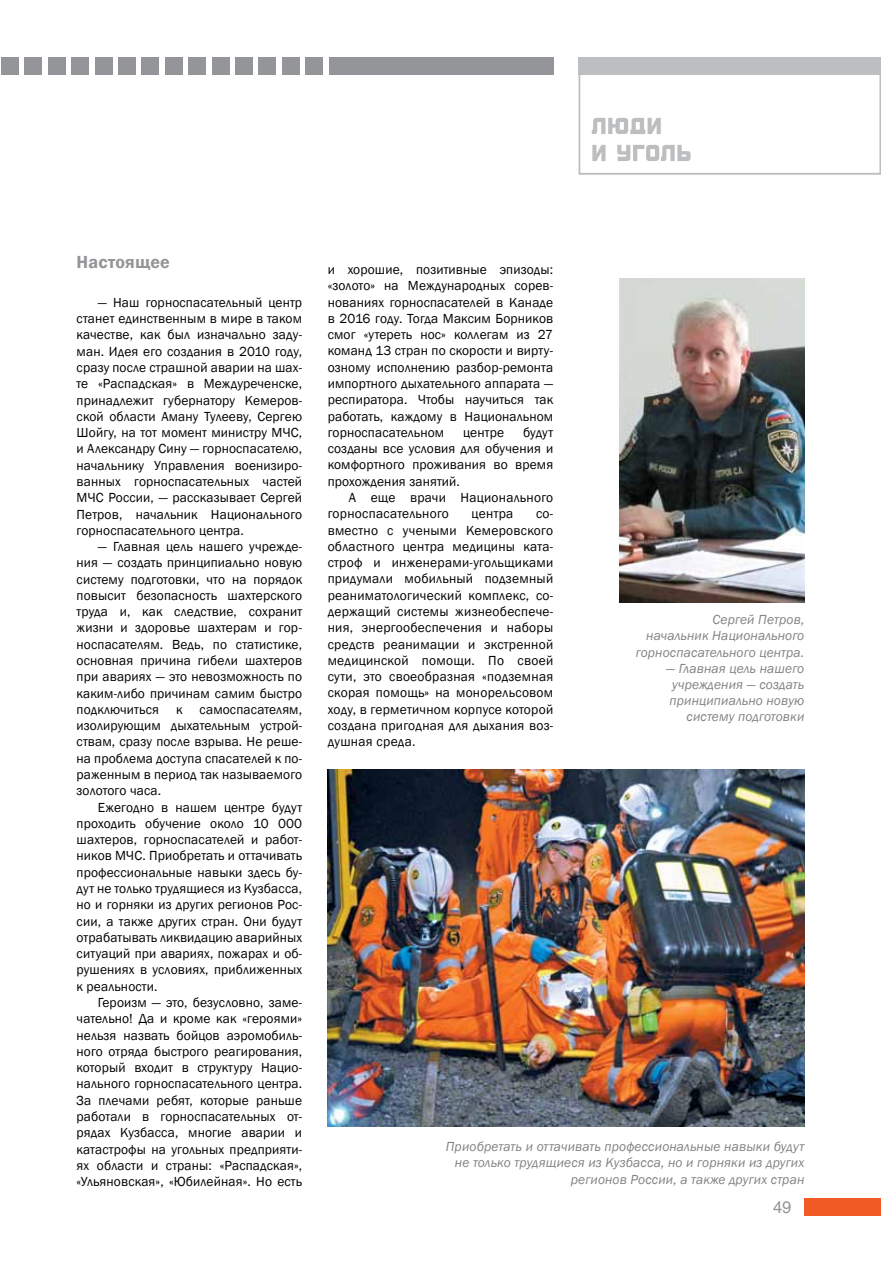
<style>
.page{position:relative;width:881px;height:1263px;background:#fff}
.page>*{position:absolute;margin:0;border:0;box-sizing:border-box;transform-origin:0 0}
.t1{font:600 18px "Franklin Gothic";letter-spacing:.01em;color:#939598}
.t2{font:16.5px "Helios";color:#939598}
.t3{font:13.5px/16.4px "Franklin Gothic";letter-spacing:.01em;color:#000;text-align:justify}
.t4{font:italic 13.5px/16.2px "Franklin Gothic";letter-spacing:.01em;color:#808285;text-align:right}
</style>
<div class="page">
<div style="left:578px;top:57px;width:302px;height:117px;border:2px solid #bcbec0"></div>
<div style="left:329px;top:58px;width:224px;height:17px;background:#939598"></div>
<div style="left:1px;top:58px;width:17px;height:17px;background:#939598"></div>
<div style="left:578px;top:58px;width:302px;height:17px;background:#bcbec0"></div>
<svg style="left:592px;top:145px;width:98px;height:16px"></svg>
<svg style="left:591px;top:118px;width:69px;height:16px"></svg>
<div style="left:804px;top:1198px;width:76px;height:17px;background:#f15a22"></div>
<div style="left:25px;top:58px;width:17px;height:17px;background:#939598"></div>
<div style="left:48px;top:58px;width:17px;height:17px;background:#939598"></div>
<div style="left:72px;top:58px;width:17px;height:17px;background:#939598"></div>
<div style="left:95px;top:58px;width:17px;height:17px;background:#939598"></div>
<div style="left:118px;top:58px;width:17px;height:17px;background:#939598"></div>
<div style="left:142px;top:58px;width:17px;height:17px;background:#939598"></div>
<div style="left:165px;top:58px;width:17px;height:17px;background:#939598"></div>
<div style="left:188px;top:58px;width:17px;height:17px;background:#939598"></div>
<div style="left:212px;top:58px;width:17px;height:17px;background:#939598"></div>
<div style="left:235px;top:58px;width:17px;height:17px;background:#939598"></div>
<div style="left:259px;top:58px;width:17px;height:17px;background:#939598"></div>
<div style="left:282px;top:58px;width:17px;height:17px;background:#939598"></div>
<div style="left:305px;top:58px;width:17px;height:17px;background:#939598"></div>
<img style="left:327px;top:769px;width:477px;height:358px">
<img style="left:619px;top:278px;width:185px;height:325px">
<h1 class="t1" style="left:77px;top:251px;width:95px">Настоящее</h1>
<p class="t3" style="left:77px;top:294px;width:227px;text-indent:21px">— Наш горноспасательный центр станет единственным в мире в таком качестве, как был изначально заду&shy;ман. Идея его создания в 2010 году, сразу после страшной аварии на шах&shy;те «Распадская» в Междуреченске, принадлежит губернатору Кемеров&shy;ской области Аману Тулееву, Сергею Шойгу, на тот момент министру МЧС, и Александру Сину — горноспасателю, начальнику Управления военизиро&shy;ванных горноспасательных частей МЧС России, — рассказывает Сергей Петров, начальник Национального горноспасательного центра.</p>
<p class="t3" style="left:77px;top:539px;width:227px;text-indent:21px">— Главная цель нашего учрежде&shy;ния — создать принципиально новую систему подготовки, что на порядок повысит безопасность шахтерского труда и, как следствие, сохранит жизни и здоровье шахтерам и гор&shy;носпасателям. Ведь, по статистике, основная причина гибели шахтеров при авариях — это невозможность по каким-либо причинам самим быстро подключиться</p>
<p class="t3" style="left:77px;top:701px;width:227px;text-indent:123px">самоспасателям, изолирующим дыхательным устрой&shy;ствам, сразу после взрыва. Не реше&shy;на проблема доступа спасателей к по&shy;раженным в период так называемого золотого часа.</p>
<p class="t3" style="left:77px;top:799px;width:227px;text-indent:21px">Ежегодно в нашем центре будут проходить обучение около 10 000 шахтеров, горноспасателей и работ&shy;ников МЧС. Приобретать и оттачивать профессиональные навыки здесь бу&shy;дут не только трудящиеся из Кузбасса, но и горняки из других регионов Рос&shy;сии, а также других стран. Они будут отрабатывать ликвидацию аварийных ситуаций при авариях, пожарах и об&shy;рушениях в условиях, приближенных к реальности.</p>
<p class="t3" style="left:77px;top:994px;width:227px;text-indent:21px">Героизм — это, безусловно, заме&shy;чательно! Да и кроме как «героями» нельзя назвать бойцов аэромобиль&shy;ного отряда быстрого реагирования, который входит в структуру Нацио&shy;нального горноспасательного центра.<br>За плечами ребят, которые раньше работали в горноспасательных от&shy;рядах Кузбасса, многие аварии и катастрофы на угольных предприяти&shy;ях области и страны: «Распадская», «Ульяновская», «Юбилейная». Но есть</p>
<p class="t3" style="left:176px;top:701px;width:8px">к</p>
<p class="t3" style="left:327px;top:262px;width:227px">и хорошие, позитивные эпизоды: «золото» на Международных сорев&shy;нованиях горноспасателей в Канаде в 2016 году. Тогда Максим Борников смог «утереть нос» коллегам из 27 команд 13 стран по скорости и вирту&shy;озному исполнению разбор-ремонта импортного дыхательного аппарата — респиратора. Чтобы научиться так работать, каждому в Национальном горноспасательном</p>
<p class="t3" style="left:327px;top:424px;width:227px;text-indent:195px">будут созданы все условия для обучения и комфортного проживания во время прохождения занятий.</p>
<p class="t3" style="left:327px;top:490px;width:227px;text-indent:21px">А еще врачи Национального горноспасательного</p>
<p class="t3" style="left:463px;top:424px;width:42px">центре</p>
<p class="t3" style="left:327px;top:506px;width:227px;text-indent:208px">со&shy;вместно с учеными Кемеровского областного центра медицины ката&shy;строф и инженерами-угольщиками придумали мобильный подземный реаниматологический комплекс, со&shy;держащий системы жизнеобеспече&shy;ния, энергообеспечения и наборы средств реанимации и экстренной медицинской помощи. По своей сути, это своеобразная «подземная скорая помощь» на монорельсовом ходу, в герметичном корпусе которой создана пригодная для дыхания воз&shy;душная среда.</p>
<p class="t3" style="left:471px;top:506px;width:43px">центра</p>
<p class="t4" style="left:635px;top:612px;width:170px">Сергей Петров,<br>начальник Национального горноспасательного центра.</p>
<p class="t4" style="left:666px;top:660px;width:139px">— Главная цель нашего учреждения — создать принципиально новую систему подготовки</p>
<p class="t4" style="left:445px;top:1139px;width:360px">Приобретать и оттачивать профессиональные навыки будут не только трудящиеся из Кузбасса, но и горняки из других регионов России, а также других стран</p>
<p class="t2" style="left:772px;top:1197px;width:20px">49</p>
</div>
